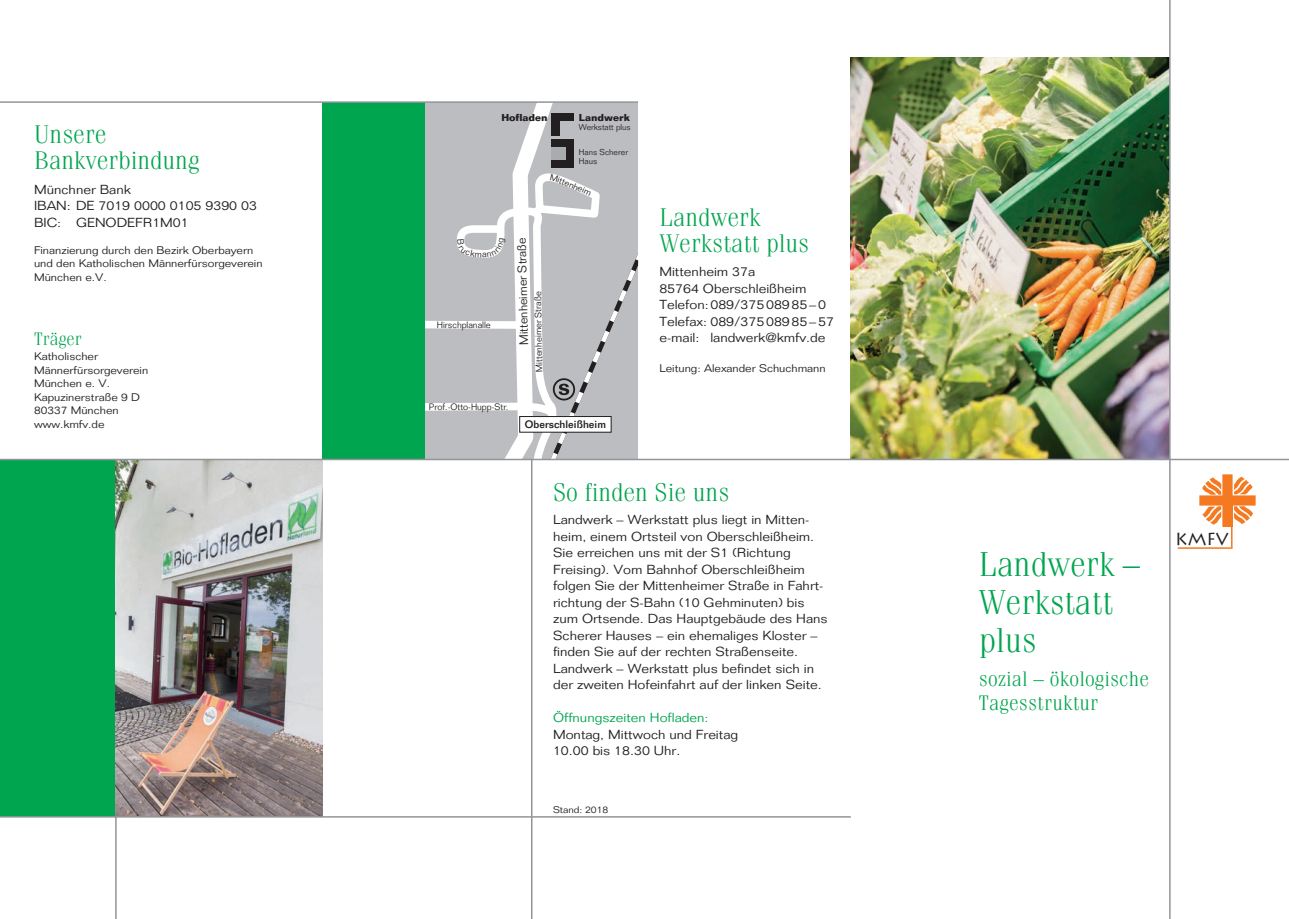
<style>
.page{position:relative;width:1289px;height:919px;background:#fff}
.page>*{position:absolute;margin:0;border:0;box-sizing:border-box;transform-origin:0 0}
.t1{font:300 34.5px/37.5px "Fenice";letter-spacing:-.005em;color:#00a54f}
.t2{font:300 25.5px/25.5px "Fenice";color:#00a54f}
.t3{font:300 21px/24px "Fenice";letter-spacing:.01em;color:#00a54f}
.t4{font:300 18px "Fenice";color:#00a54f}
.t5{font:17.25px "Lithos";color:#231f20}
.t6{font:300 12.9px/16.5px "Folio";color:#231f20;scale:1.11 1}
.t7{font:300 12.9px "Folio";color:#00a54f;scale:1.11 1}
.t8{font:300 12.15px "Folio";color:#231f20}
.t9{font:300 10.8px/13.5px "Folio";color:#231f20;scale:1.11 1}
.t10{font:500 10.65px "Folio";color:#231f20}
.t11{font:700 9.9px "Folio";color:#231f20}
.t12{font:300 9.45px "Folio";letter-spacing:-.005em;color:#231f20;scale:1.11 1}
.t13{font:300 9.15px "Folio";letter-spacing:-.005em;color:#231f20}
.t14{font:300 8.4px/9.1px "Folio";color:#231f20}
</style>
<div class="page">
<div style="left:0;top:459px;width:116px;height:357px;background:#00a54f"></div>
<div style="left:322px;top:102px;width:103px;height:357px;background:#00a54f"></div>
<hr style="left:531px;top:459px;width:1px;height:459px;background:#939598">
<hr style="left:115px;top:816px;width:2px;height:102px;background:#939598">
<img style="left:116px;top:460px;width:206px;height:356px">
<img style="left:850px;top:57px;width:319px;height:401px">
<div style="left:425px;top:102px;width:213px;height:357px;background:#bcbdc0"></div>
<svg style="left:425px;top:238px;width:32px;height:173px"></svg>
<hr style="left:1230px;top:525px;width:2px;height:22px;background:#f47921">
<hr style="left:1177px;top:547px;width:55px;height:1px;background:#f47921">
<img style="left:1199px;top:474px;width:55px;height:52px">
<hr style="left:0;top:458px;width:1288px;height:2px;background:#939598">
<hr style="left:0;top:816px;width:850px;height:1px;background:#939598">
<hr style="left:0;top:101px;width:638px;height:2px;background:#939598">
<hr style="left:1169px;top:0;width:1px;height:918px;background:#939598">
<svg style="left:457px;top:102px;width:181px;height:357px"></svg>
<h2 class="t2" style="left:34px;top:122px;width:167px">Unsere<br>Bankverbindung</h2>
<p class="t6" style="left:34px;top:181px;width:202px">Münchner Bank<br>IBAN: DE 7019 0000 0105 9390 03<br>BIC: GENODEFR1M01</p>
<p class="t9" style="left:34px;top:243px;width:207px">Finanzierung durch den Bezirk Oberbayern und den Katholischen Männerfürsorgeverein<br>München e.V.</p>
<h3 class="t4" style="left:34px;top:328px;width:49px">Träger</h3>
<p class="t9" style="left:34px;top:349px;width:104px">Katholischer<br>Männerfürsorgeverein<br>München e. V.<br>Kapuzinerstraße 9 D<br>80337 München www.kmfv.de</p>
<p class="t11" style="left:501px;top:112px;width:48px">Hofladen</p>
<p class="t13" style="left:437px;top:319px;width:56px">Hirschplanalle</p>
<p class="t8" style="left:516px;top:345px;width:109px;rotate:-91deg">Mittenheimer Straße</p>
<p class="t13" style="left:533px;top:364px;width:74px;rotate:-91deg">ittenhe mi er Straße</p>
<p class="t13" style="left:429px;top:401px;width:81px">Prof.-Otto-Hupp-Str.</p>
<p class="t11" style="left:579px;top:112px;width:53px">Landwerk</p>
<p class="t14" style="left:579px;top:123px;width:53px">Werkstatt plus</p>
<p class="t14" style="left:579px;top:147px;width:51px">Hans Scherer<br>Haus</p>
<p class="t10" style="left:525px;top:418px;width:83px">Oberschleißheim</p>
<h2 class="t2" style="left:659px;top:204px;width:151px">Landwerk<br>Werkstatt plus</h2>
<p class="t6" style="left:659px;top:263px;width:159px">Mittenheim 37a<br>85764 Oberschleißheim<br>Telefon:089/37508985–0<br>Telefax: 089/37508985–57 e-mail: landwerk@kmfv.de</p>
<p class="t9" style="left:659px;top:362px;width:151px">Leitung: Alexander Schuchmann</p>
<h2 class="t2" style="left:553px;top:479px;width:178px">So finden Sie uns</h2>
<p class="t6" style="left:553px;top:511px;width:249px">Landwerk – Werkstatt plus liegt in Mitten&shy;heim, einem Ortsteil von Oberschleißheim.<br>Sie erreichen uns mit der S1 (Richtung Freising). Vom Bahnhof Oberschleißheim folgen Sie der Mittenheimer Straße in Fahrt&shy;richtung der S-Bahn (10 Gehminuten) bis zum Ortsende. Das Hauptgebäude des Hans Scherer Hauses – ein ehemaliges Kloster – finden Sie auf der rechten Straßenseite.<br>Landwerk – Werkstatt plus befindet sich in der zweiten Hofeinfahrt auf der linken Seite.</p>
<p class="t7" style="left:553px;top:710px;width:142px">Öffnungszeiten Hofladen:</p>
<p class="t6" style="left:553px;top:726px;width:168px">Montag, Mittwoch und Freitag<br>10.00 bis 18.30 Uhr.</p>
<p class="t12" style="left:553px;top:804px;width:51px">Stand: 2018</p>
<h1 class="t1" style="left:978px;top:545px;width:163px">Landwerk –<br>Werkstatt plus</h1>
<h3 class="t3" style="left:978px;top:666px;width:172px">sozial – ökologische<br>Tagesstruktur</h3>
<h3 class="t5" style="left:1175px;top:529px;width:55px">KMFV</h3>
</div>
